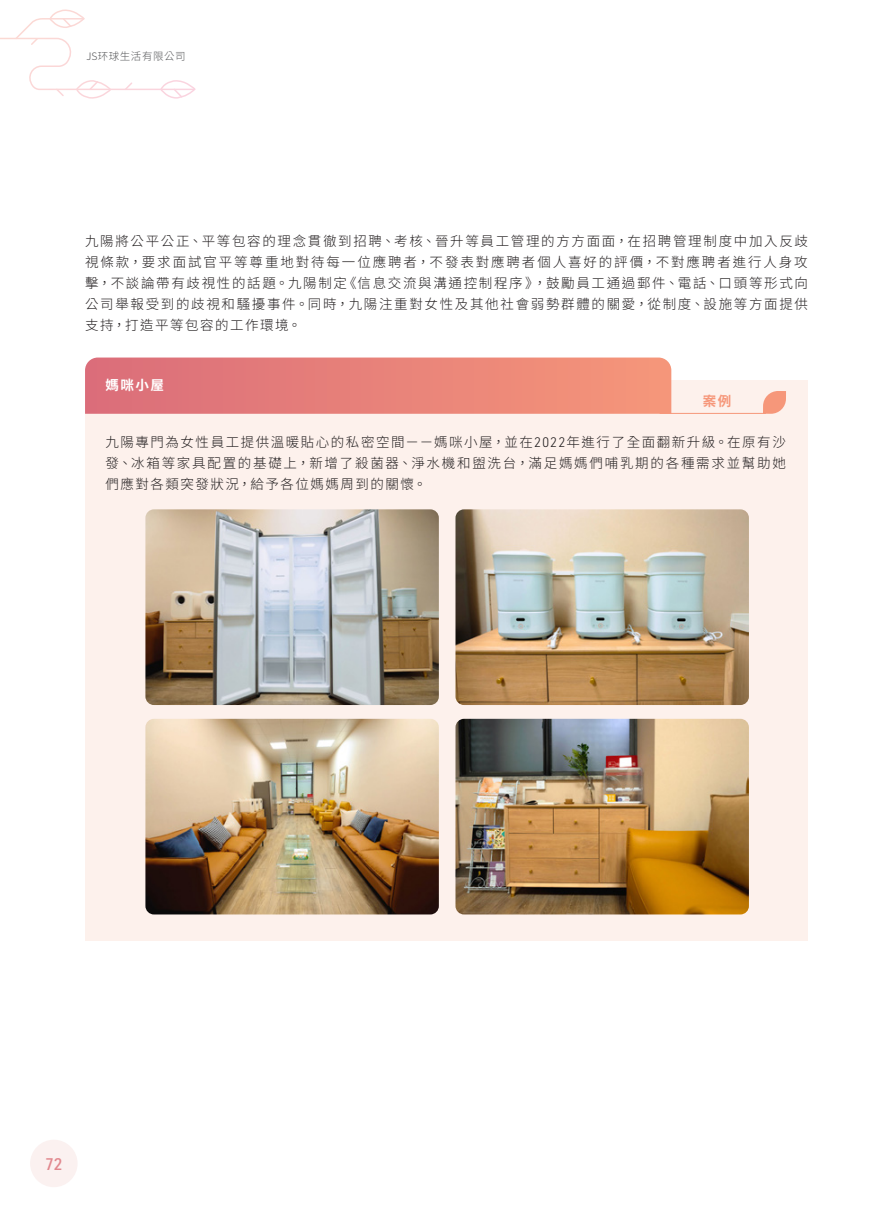
<style>
.page{position:relative;width:893px;height:1212px;background:#fff}
.page>*{position:absolute;margin:0;border:0;box-sizing:border-box;transform-origin:0 0}
.t1{font:500 16.5px "URWDIN";color:#e1888e}
.Body_Text{font:300 13.5px/21px "Source Han Sans TC";letter-spacing:.125em;color:#231f20;text-align:justify}
.Body_Text-2{font:700 13.5px "Source Han Sans TC";color:#fff}
.Body_Text-3{font:700 13.5px "Source Han Sans TC";color:#f6977a}
.t2{font:300 10.5px "Source Han Sans TC";letter-spacing:.055em;color:#57585a}
.s1{font-family:"URWDIN"}
</style>
<div class="page">
<svg style="left:0;top:9px;width:196px;height:90px"></svg>
<div style="left:30px;top:1140px;width:48px;height:47px;background:#fbf1f0;border-radius:50%"></div>
<div style="left:85px;top:381px;width:723px;height:560px;background:#fdf1ec"></div>
<svg style="left:85px;top:357px;width:586px;height:57px;background:#e8837b"></svg>
<hr style="left:660px;top:413px;width:106px;height:1px;background:#f6977a">
<svg style="left:763px;top:391px;width:23px;height:23px"></svg>
<img style="left:455px;top:509px;width:294px;height:196px">
<img style="left:145px;top:509px;width:294px;height:196px">
<img style="left:145px;top:719px;width:294px;height:195px">
<img style="left:455px;top:719px;width:294px;height:195px">
<p class="t2" style="left:87px;top:50px;width:101px"><span class="s1">JS</span>环球生活有限公司</p>
<p class="Body_Text" style="left:85px;top:231px;width:724px">九陽將公平公正、平等包容的理念貫徹到招聘、考核、晉升等員工管理的方方面面，在招聘管理制度中加入反歧視條款，要求面試官平等尊重地對待每一位應聘者，不發表對應聘者個人喜好的評價，不對應聘者進行人身攻擊，不談論帶有歧視性的話題。九陽制定《信息交流與溝通控制程序》，鼓勵員工通過郵件、電話、口頭等形式向公司舉報受到的歧視和騷擾事件。同時，九陽注重對女性及其他社會弱勢群體的關愛，從制度、設施等方面提供支持，打造平等包容的工作環境。</p>
<p class="Body_Text-2" style="left:105px;top:377px;width:60px">媽咪小屋</p>
<p class="Body_Text-3" style="left:703px;top:393px;width:30px">案例</p>
<p class="Body_Text" style="left:105px;top:432px;width:682px">九陽專門為女性員工提供溫暖貼心的私密空間－－媽咪小屋，並在<span class="s1">2022</span>年進行了全面翻新升級。在原有沙發、冰箱等家具配置的基礎上，新增了殺菌器、淨水機和盥洗台，滿足媽媽們哺乳期的各種需求並幫助她們應對各類突發狀況，給予各位媽媽周到的關懷。</p>
<p class="t1" style="left:45px;top:1153px;width:19px">72</p>
</div>
